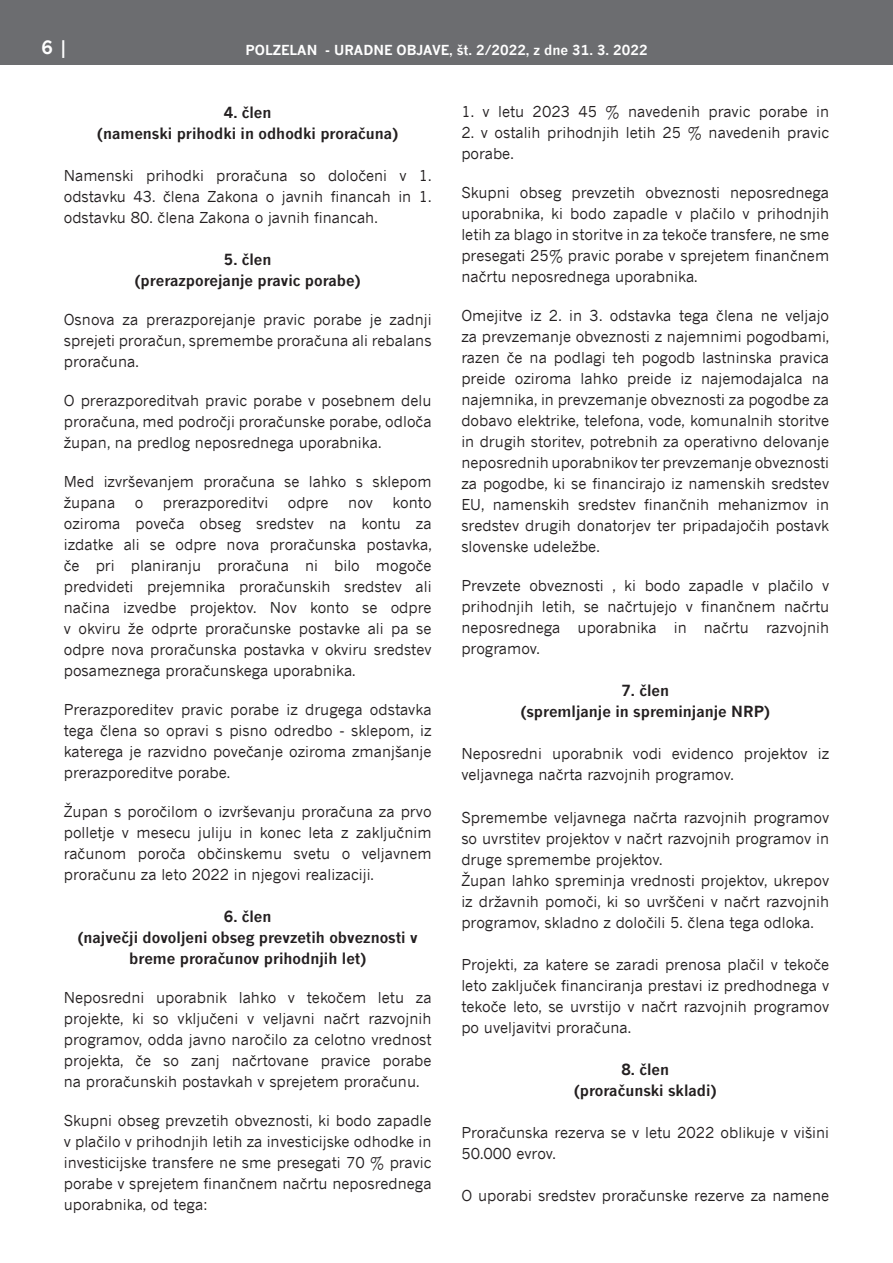
<style>
.page{position:relative;width:893px;height:1263px;background:#fff}
.page>*{position:absolute;margin:0;border:0;box-sizing:border-box;transform-origin:0 0}
.t1{font:700 18px "News Gothic";color:#fff}
.t2{font:15px/21px "News Gothic";color:#231f20;text-align:justify}
.t3{font:700 15px/21px "News Gothic";color:#231f20;text-align:center}
.t4{font:700 13.5px "News Gothic";color:#fff}
</style>
<div class="page">
<div style="left:0;top:0;width:893px;height:64px;background:#6c6d70"></div>
<p class="t1" style="left:41px;top:33px;width:29px">6 |</p>
<p class="t4" style="left:245px;top:39px;width:404px">POLZELAN - URADNE OBJAVE, št. 2/2022, z dne 31. 3. 2022</p>
<p class="t3" style="left:97px;top:101px;width:302px">4. člen<br>(namenski prihodki in odhodki proračuna)</p>
<p class="t2" style="left:64px;top:164px;width:369px">Namenski prihodki proračuna so določeni v 1. odstavku 43. člena Zakona o javnih financah in 1. odstavku 80. člena Zakona o javnih financah.</p>
<p class="t3" style="left:135px;top:248px;width:227px">5. člen<br>(prerazporejanje pravic porabe)</p>
<p class="t2" style="left:64px;top:308px;width:369px">Osnova za prerazporejanje pravic porabe je zadnji sprejeti proračun, spremembe proračuna ali rebalans proračuna.</p>
<p class="t2" style="left:64px;top:389px;width:369px">O prerazporeditvah pravic porabe v posebnem delu proračuna, med področji proračunske porabe, odloča župan, na predlog neposrednega uporabnika.</p>
<p class="t2" style="left:64px;top:470px;width:369px">Med izvrševanjem proračuna se lahko s sklepom župana</p>
<p class="t2" style="left:64px;top:491px;width:369px;text-indent:329px">konto oziroma poveča obseg sredstev na kontu za izdatke ali se odpre nova proračunska postavka, če pri planiranju proračuna ni bilo mogoče predvideti prejemnika proračunskih sredstev ali načina izvedbe projektov. Nov konto se odpre v okviru že odprte proračunske postavke ali pa se odpre nova proračunska postavka v okviru sredstev posameznega proračunskega uporabnika.</p>
<p class="t2" style="left:64px;top:698px;width:369px">Prerazporeditev pravic porabe iz drugega odstavka tega člena so opravi s pisno odredbo - sklepom, iz katerega je razvidno povečanje oziroma zmanjšanje prerazporeditve porabe.</p>
<p class="t2" style="left:64px;top:800px;width:369px">Župan s poročilom o izvrševanju proračuna za prvo polletje v mesecu juliju in konec leta z zaključnim računom poroča občinskemu svetu o veljavnem proračunu za leto 2022 in njegovi realizaciji.</p>
<p class="t3" style="left:78px;top:905px;width:341px">6. člen<br>(največji dovoljeni obseg prevzetih obveznosti v breme proračunov prihodnjih let)</p>
<p class="t2" style="left:64px;top:986px;width:369px">Neposredni uporabnik lahko v tekočem letu za projekte, ki so vključeni v veljavni načrt razvojnih programov, odda javno naročilo za celotno vrednost projekta, če so zanj načrtovane pravice porabe na proračunskih postavkah v sprejetem proračunu.</p>
<p class="t2" style="left:64px;top:1109px;width:369px">Skupni obseg prevzetih obveznosti, ki bodo zapadle v plačilo v prihodnjih letih za investicijske odhodke in investicijske transfere ne sme presegati 70 % pravic porabe v sprejetem finančnem načrtu neposrednega uporabnika, od tega:</p>
<p class="t2" style="left:135px;top:491px;width:10px">o</p>
<p class="t2" style="left:163px;top:491px;width:107px">prerazporeditvi</p>
<p class="t2" style="left:288px;top:491px;width:42px">odpre</p>
<p class="t2" style="left:348px;top:491px;width:26px">nov</p>
<p class="t2" style="left:461px;top:101px;width:369px">1. v letu 2023 45 % navedenih pravic porabe in</p>
<p class="t2" style="left:461px;top:122px;width:369px">2. v ostalih prihodnjih letih 25 % navedenih pravic porabe.</p>
<p class="t2" style="left:461px;top:182px;width:369px">Skupni obseg prevzetih obveznosti neposrednega uporabnika, ki bodo zapadle v plačilo v prihodnjih letih za blago in storitve in za tekoče transfere, ne sme presegati 25% pravic porabe v sprejetem finančnem načrtu neposrednega uporabnika.</p>
<p class="t2" style="left:461px;top:305px;width:369px">Omejitve iz 2. in 3. odstavka tega člena ne veljajo za prevzemanje obveznosti z najemnimi pogodbami, razen če na podlagi teh pogodb lastninska pravica preide oziroma lahko preide iz najemodajalca na najemnika, in prevzemanje obveznosti za pogodbe za dobavo elektrike, telefona, vode, komunalnih storitve in drugih storitev, potrebnih za operativno delovanje neposrednih uporabnikov ter prevzemanje obveznosti za pogodbe, ki se financirajo iz namenskih sredstev EU, namenskih sredstev finančnih mehanizmov in sredstev drugih donatorjev ter pripadajočih postavk slovenske udeležbe.</p>
<p class="t2" style="left:461px;top:575px;width:369px">Prevzete obveznosti , ki bodo zapadle v plačilo v prihodnjih letih, se načrtujejo v finančnem načrtu neposrednega uporabnika in načrtu razvojnih programov.</p>
<p class="t3" style="left:521px;top:679px;width:251px">7. člen<br>(spremljanje in spreminjanje NRP)</p>
<p class="t2" style="left:461px;top:743px;width:369px">Neposredni uporabnik vodi evidenco projektov iz veljavnega načrta razvojnih programov.</p>
<p class="t2" style="left:461px;top:806px;width:369px;text-align:left">Spremembe veljavnega načrta razvojnih programov so uvrstitev projektov v načrt razvojnih programov in druge spremembe projektov.<br>Župan lahko spreminja vrednosti projektov, ukrepov iz državnih pomoči, ki so uvrščeni v načrt razvojnih programov, skladno z določili 5. člena tega odloka.</p>
<p class="t2" style="left:461px;top:953px;width:369px">Projekti, za katere se zaradi prenosa plačil v tekoče leto zaključek financiranja prestavi iz predhodnega v tekoče leto, se uvrstijo v načrt razvojnih programov po uveljavitvi proračuna.</p>
<p class="t3" style="left:574px;top:1057px;width:144px">8. člen<br>(proračunski skladi)</p>
<p class="t2" style="left:461px;top:1121px;width:369px">Proračunska rezerva se v letu 2022 oblikuje v višini<br>50.000 evrov.</p>
<p class="t2" style="left:461px;top:1184px;width:369px">O uporabi sredstev proračunske rezerve za namene</p>
</div>
